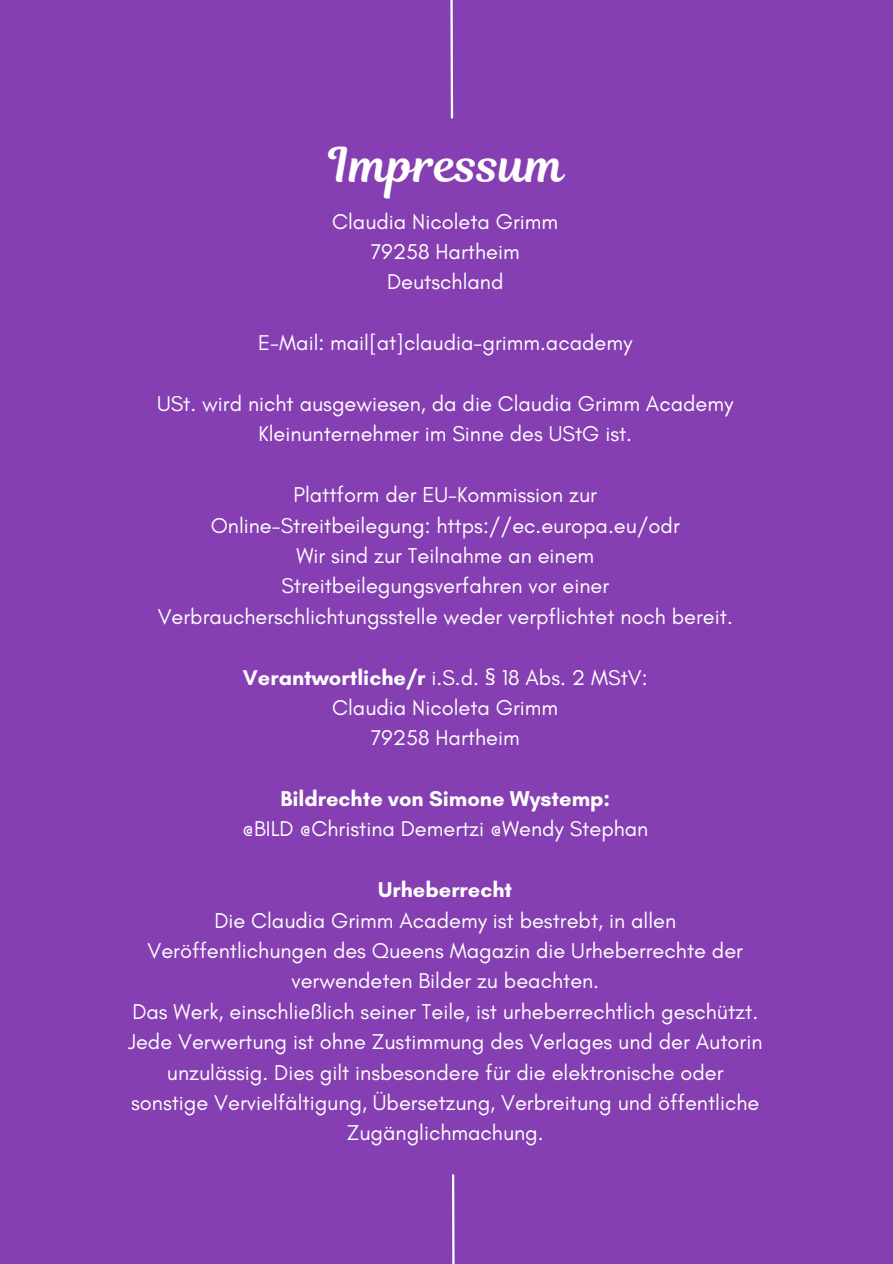
<style>
.page{position:relative;width:893px;height:1264px;background:#fff}
.page>*{position:absolute;margin:0;border:0;box-sizing:border-box;transform-origin:0 0}
.t1{font:47.25px "RTL Romman Regular";color:#fff}
.t2{font:21.75px/30.3px "Glacial Indifference";color:#fff;text-align:center}
.t3{font:700 21.75px "Glacial Indifference";color:#fff}
.s1{font-weight:700}
.s2{font-family:"Noto Sans"}
</style>
<div class="page">
<div style="left:0;top:0;width:892px;height:1263px;background:#863fb2"></div>
<svg style="left:450px;top:0;width:4px;height:119px"></svg>
<svg style="left:452px;top:1174px;width:3px;height:89px"></svg>
<p class="t1" style="left:329px;top:132px;width:237px">Impressum</p>
<h1 class="t2" style="left:332px;top:206px;width:227px">Claudia Nicoleta Grimm</h1>
<p class="t2" style="left:371px;top:236px;width:150px">79258 Hartheim</p>
<p class="t2" style="left:387px;top:267px;width:118px">Deutschland</p>
<p class="t2" style="left:258px;top:327px;width:376px">E-Mail: mail[at]claudia-grimm.academy</p>
<p class="t2" style="left:157px;top:388px;width:577px">USt. wird nicht ausgewiesen, da die Claudia Grimm Academy</p>
<p class="t2" style="left:258px;top:418px;width:375px">Kleinunternehmer im Sinne des UStG ist.</p>
<p class="t2" style="left:293px;top:479px;width:305px">Plattform der EU-Kommission zur</p>
<p class="t2" style="left:211px;top:510px;width:470px">Online-Streitbeilegung: https://ec.europa.eu/odr</p>
<p class="t2" style="left:296px;top:540px;width:299px">Wir sind zur Teilnahme an einem</p>
<p class="t2" style="left:281px;top:570px;width:329px">Streitbeilegungsverfahren vor einer</p>
<p class="t2" style="left:158px;top:601px;width:576px">Verbraucherschlichtungsstelle weder verpflichtet noch bereit.</p>
<p class="t2" style="left:243px;top:661px;width:406px"><span class="s1">Verantwortliche/r</span> i.S.d. <span class="s2">§</span> 18 Abs. 2 MStV:</p>
<p class="t2" style="left:332px;top:692px;width:227px">Claudia Nicoleta Grimm</p>
<p class="t2" style="left:371px;top:722px;width:150px">79258 Hartheim</p>
<p class="t3" style="left:280px;top:785px;width:331px">Bildrechte von Simone Wystemp:</p>
<p class="t2" style="left:242px;top:813px;width:408px">@BILD @Christina Demertzi @Wendy Stephan</p>
<p class="t3" style="left:378px;top:876px;width:135px">Urheberrecht</p>
<p class="t2" style="left:147px;top:904px;width:597px">Die Claudia Grimm Academy ist bestrebt, in allen<br>Veröffentlichungen des Queens Magazin die Urheberrechte der verwendeten Bilder zu beachten.</p>
<p class="t2" style="left:128px;top:996px;width:635px">Das Werk, einschließlich seiner Teile, ist urheberrechtlich geschützt.<br>Jede Verwertung ist ohne Zustimmung des Verlages und der Autorin unzulässig. Dies gilt insbesondere für die elektronische oder sonstige Vervielfältigung, Übersetzung, Verbreitung und öffentliche Zugänglichmachung.</p>
</div>
